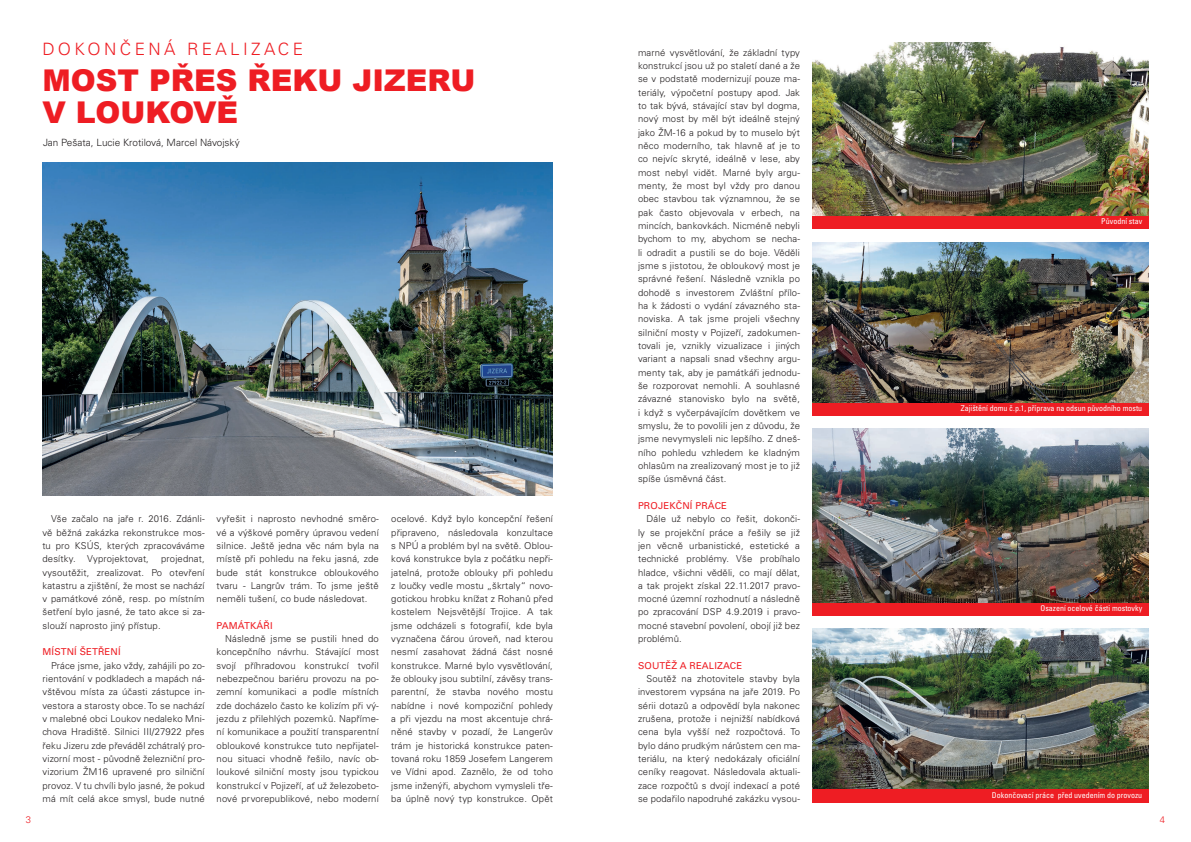
<style>
.page{position:relative;width:1191px;height:842px;background:#fff}
.page>*{position:absolute;margin:0;border:0;box-sizing:border-box;transform-origin:0 0}
.t1{font:900 30px/32px "Arial";color:#ee1d23}
.t2{font:300 17px "Univers CE";letter-spacing:.2em;color:#ee1d23}
.t3{font:300 10px "Univers CE";color:#231f20}
.t4{font:300 9.5px/13.3px "Univers CE";letter-spacing:.015em;color:#231f20;text-align:justify}
.t5{font:9.5px "Univers CE";letter-spacing:.015em;color:#ee1d23}
.t6{font:300 9.5px "Univers CE";color:#ee1d23}
.t7{font:condensed 8px "Univers CE";color:#fff}
</style>
<div class="page">
<div style="left:812px;top:216px;width:336px;height:13px;background:#ee1d23"></div>
<div style="left:812px;top:402px;width:336px;height:14px;background:#ee1d23"></div>
<div style="left:812px;top:602px;width:336px;height:13px;background:#ee1d23"></div>
<div style="left:812px;top:789px;width:336px;height:13px;background:#ee1d23"></div>
<img style="left:43px;top:162px;width:510px;height:333px">
<img style="left:812px;top:43px;width:336px;height:173px">
<img style="left:812px;top:242px;width:336px;height:160px">
<img style="left:812px;top:429px;width:336px;height:173px">
<img style="left:812px;top:629px;width:336px;height:160px">
<p class="t2" style="left:43px;top:39px;width:262px">DOKONČENÁ REALIZACE</p>
<p class="t1" style="left:43px;top:63px;width:434px">MOST PŘES ŘEKU JIZERU<br>V LOUKOVĚ</p>
<p class="t3" style="left:43px;top:136px;width:198px">Jan Pešata, Lucie Krotilová, Marcel Návojský</p>
<p class="t4" style="left:43px;top:513px;width:164px;text-indent:9px">Vše začalo na jaře r. 2016. Zdánli&shy;vě běžná zakázka rekonstrukce mos&shy;tu pro KSÚS, kterých zpracováváme desítky. Vyprojektovat,</p>
<p class="t4" style="left:43px;top:553px;width:164px;text-indent:119px">projednat, vysoutěžit, zrealizovat. Po otevření katastru a zjištění, že most se nachází v památkové zóně, resp. po místním šetření bylo jasné, že tato akce si za&shy;slouží naprosto jiný přístup.</p>
<p class="t5" style="left:43px;top:646px;width:80px">MÍSTNÍ ŠETŘENÍ</p>
<p class="t4" style="left:43px;top:659px;width:164px;text-indent:9px">Práce jsme, jako vždy, zahájili po zo&shy;rientování v podkladech a mapách ná&shy;vštěvou místa za účasti zástupce in&shy;vestora a starosty obce. To se nachází v malebné obci Loukov nedaleko Mni&shy;chova Hradiště. Silnici III/27922 přes řeku Jizeru zde převáděl zchátralý pro&shy;vizorní most - původně železniční pro&shy;vizorium ŽM16 upravené pro silniční provoz. V tu chvíli bylo jasné, že pokud má mít celá akce smysl, bude nutné</p>
<p class="t4" style="left:217px;top:513px;width:164px">vyřešit i naprosto nevhodné směro&shy;vé a výškové poměry úpravou vedení silnice. Ještě jedna věc nám byla na místě při pohledu na řeku jasná, zde bude stát konstrukce obloukového tvaru - Langrův trám. To jsme ještě neměli tušení, co bude následovat.</p>
<p class="t5" style="left:217px;top:620px;width:57px">PAMÁTKÁŘI</p>
<p class="t4" style="left:217px;top:633px;width:164px;text-indent:9px">Následně jsme se pustili hned do koncepčního návrhu. Stávající most svojí příhradovou konstrukcí tvořil nebezpečnou bariéru provozu na po&shy;zemní komunikaci a podle místních zde docházelo často ke kolizím při vý&shy;jezdu z přilehlých pozemků. Napříme&shy;ní komunikace a použití transparentní obloukové konstrukce tuto nepřijatel&shy;nou situaci vhodně řešilo, navíc ob&shy;loukové silniční mosty jsou typickou konstrukcí v Pojizeří, ať už železobeto&shy;nové prvorepublikové, nebo moderní</p>
<p class="t4" style="left:391px;top:513px;width:163px">ocelové. Když bylo koncepční řešení připraveno, následovala konzultace s NPÚ a problém byl na světě. Oblou&shy;ková konstrukce byla z počátku nepři&shy;jatelná, protože oblouky při pohledu z loučky vedle mostu „škrtaly“ novo&shy;gotickou hrobku knížat z Rohanů před kostelem Nejsvětější Trojice. A tak jsme odcházeli s fotografií, kde byla vyznačena čárou úroveň, nad kterou nesmí zasahovat žádná část nosné konstrukce. Marné bylo vysvětlování, že oblouky jsou subtilní, závěsy trans&shy;parentní, že stavba nového mostu nabídne i nové kompoziční pohledy a při vjezdu na most akcentuje chrá&shy;něné stavby v pozadí, že Langerův trám je historická konstrukce paten&shy;tovaná roku 1859 Josefem Langerem ve Vídni apod. Zaznělo, že od toho jsme inženýři, abychom vymysleli tře&shy;ba úplně nový typ konstrukce. Opět</p>
<p class="t4" style="left:638px;top:46px;width:163px">marné vysvětlování, že základní typy konstrukcí jsou už po staletí dané a že se v podstatě modernizují pouze ma&shy;teriály, výpočetní postupy apod. Jak to tak bývá, stávající stav byl dogma, nový most by měl být ideálně stejný jako ŽM-16 a pokud by to muselo být něco moderního, tak hlavně ať je to co nejvíc skryté, ideálně v lese, aby most nebyl vidět. Marné byly argu&shy;menty, že most byl vždy pro danou obec stavbou tak významnou, že se pak často objevovala v erbech, na mincích, bankovkách. Nicméně nebyli bychom to my, abychom se necha&shy;li odradit a pustili se do boje. Věděli jsme s jistotou, že obloukový most je správné řešení. Následně vznikla po dohodě s investorem Zvláštní přílo&shy;ha k žádosti o vydání závazného sta&shy;noviska. A tak jsme projeli všechny silniční mosty v Pojizeří, zadokumen&shy;tovali je, vznikly vizualizace i jiných variant a napsali snad všechny argu&shy;menty tak, aby je památkáři jednodu&shy;še rozporovat nemohli. A souhlasné závazné stanovisko bylo na světě, i když s vyčerpávajícím dovětkem ve smyslu, že to povolili jen z důvodu, že jsme nevymysleli nic lepšího. Z dneš&shy;ního pohledu vzhledem ke kladným ohlasům na zrealizovaný most je to již spíše úsměvná část.</p>
<p class="t5" style="left:638px;top:500px;width:90px">PROJEKČNÍ PRÁCE</p>
<p class="t4" style="left:638px;top:513px;width:163px;text-indent:9px">Dále už nebylo co řešit, dokonči&shy;ly se projekční práce a řešily se již jen věcně urbanistické, estetické a technické problémy. Vše probíhalo hladce, všichni věděli, co mají dělat, a tak projekt získal 22.11.2017 pravo&shy;mocné územní rozhodnutí a následně po zpracování DSP 4.9.2019 i pravo&shy;mocné stavební povolení, obojí již bez problémů.</p>
<p class="t5" style="left:638px;top:660px;width:106px">SOUTĚŽ A REALIZACE</p>
<p class="t4" style="left:638px;top:673px;width:163px;text-indent:9px">Soutěž na zhotovitele stavby byla investorem vypsána na jaře 2019. Po sérii dotazů a odpovědí byla nakonec zrušena, protože i nejnižší nabídková cena byla vyšší než rozpočtová. To bylo dáno prudkým nárůstem cen ma&shy;teriálu, na který nedokázaly oficiální ceníky reagovat. Následovala aktuali&shy;zace rozpočtů s dvojí indexací a poté se podařilo napodruhé zakázku vysou-</p>
<p class="t7" style="left:1101px;top:217px;width:42px">Původní stav</p>
<p class="t7" style="left:961px;top:403px;width:183px">Zajištění domu č.p.1, příprava na odsun původního mostu</p>
<p class="t7" style="left:1040px;top:603px;width:103px">Osazení ocelové části mostovky</p>
<p class="t7" style="left:992px;top:790px;width:152px">Dokončovací práce před uvedením do provozu</p>
<p class="t6" style="left:26px;top:814px;width:7px">3</p>
<p class="t6" style="left:1159px;top:814px;width:7px">4</p>
</div>
